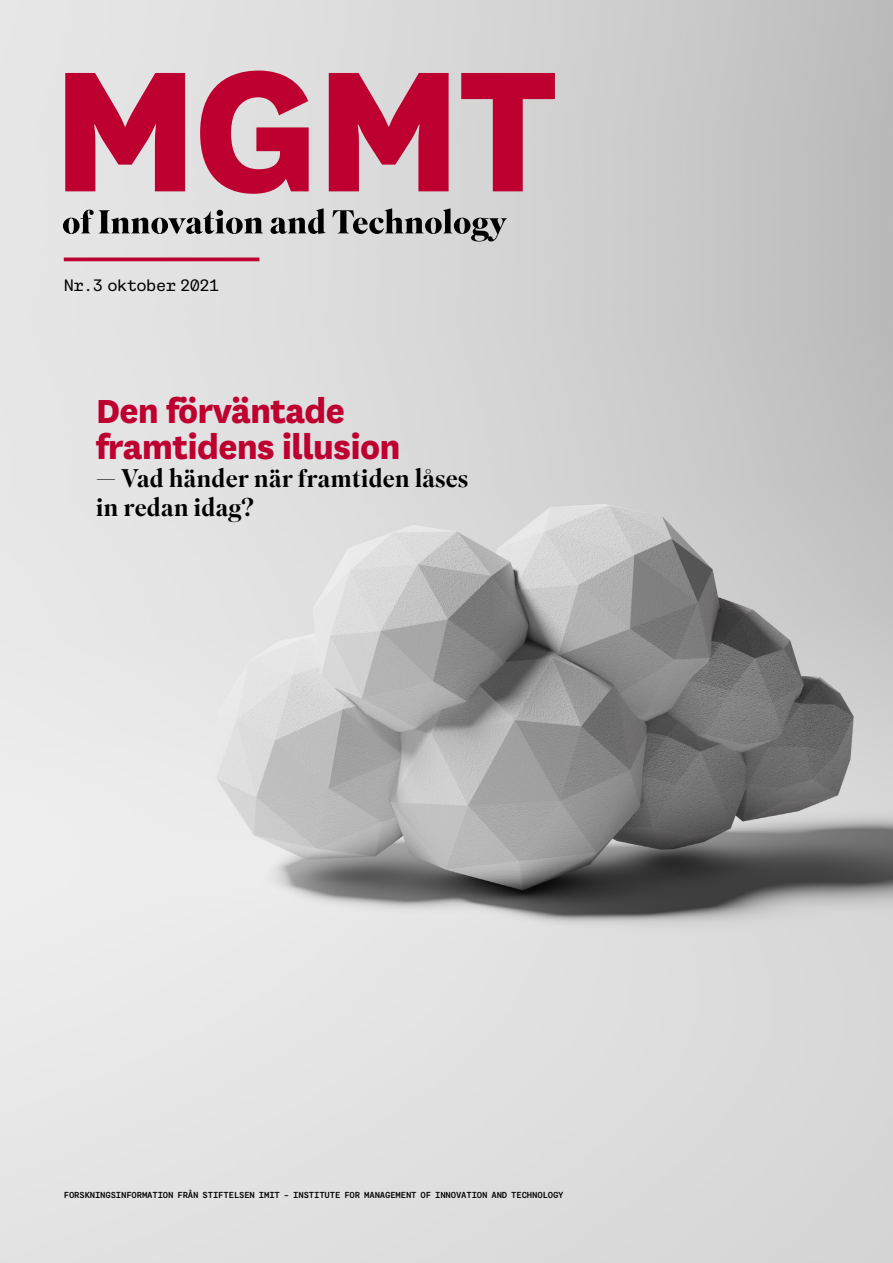
<style>
.page{position:relative;width:893px;height:1263px;background:#fff}
.page>*{position:absolute;margin:0;border:0;box-sizing:border-box;transform-origin:0 0}
.t1{font:800 39px/36px "National";letter-spacing:-.02em;color:#be0030}
.t2{font:500 25.5px/28.5px "Superior Title";color:#000}
.t3{font:16.5px "Martha";letter-spacing:-.03em;color:#000}
.t4{font:700 8.7px "Martha";letter-spacing:-.02em;color:#000}
</style>
<div class="page">
<img style="left:0;top:0;width:893px;height:1263px">
<svg style="left:65px;top:71px;width:490px;height:123px;background:#cb607b"></svg>
<svg style="left:63px;top:208px;width:444px;height:34px;background:#a3a3a3"></svg>
<svg style="left:64px;top:257px;width:195px;height:4px"></svg>
<h3 class="t3" style="left:64px;top:275px;width:157px">Nr.3 oktober 2021</h3>
<h1 class="t1" style="left:96px;top:389px;width:306px">Den förväntade framtidens illusion</h1>
<h2 class="t2" style="left:96px;top:465px;width:374px">— Vad händer när framtiden låses in redan idag?</h2>
<p class="t4" style="left:64px;top:1190px;width:501px">FORSKNINGSINFORMATION FRÅN STIFTELSEN IMIT – INSTITUTE FOR MANAGEMENT OF INNOVATION AND TECHNOLOGY</p>
</div>
